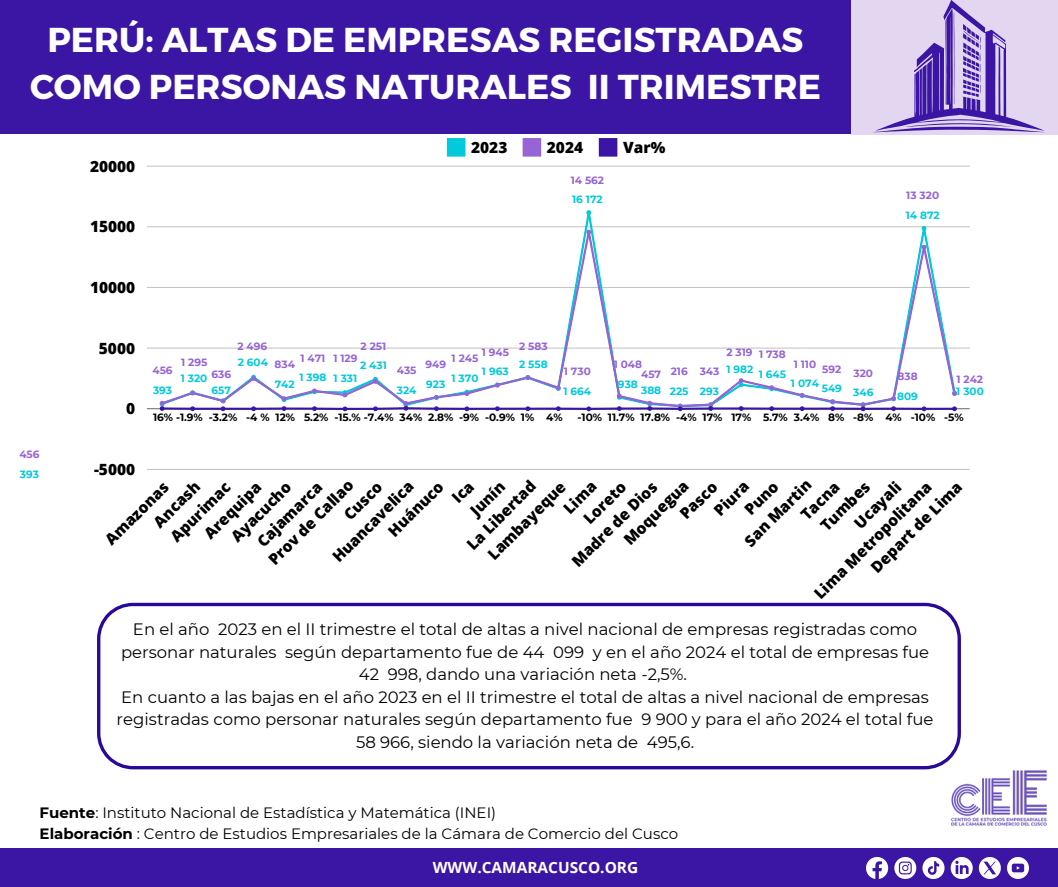
<style>
.page{position:relative;width:1058px;height:887px;background:#fff}
.page>*{position:absolute;margin:0;border:0;box-sizing:border-box;transform-origin:0 0}
.t1{font:700 34.5px/47.2px "Montserrat";color:#fefefe;text-align:center}
.t2{font:16.5px/22.5px "Montserrat";color:#000;text-align:center}
.t3{font:800 15.45px "Open Sans";color:#000}
.t4{font:700 15.45px "Open Sans";color:#fff}
.t5{font:15px/20.2px "Montserrat";color:#000}
.t6{font:700 10.5px "Montserrat";color:#9664d4}
.t7{font:700 10.5px "Montserrat";color:#00cadc}
.t8{font:700 10.5px "Montserrat";color:#000}
.s1{font-weight:700}
</style>
<div class="page">
<div style="left:0;top:0;width:857px;height:134px;background:#3b16a4"></div>
<svg style="left:447px;top:138px;width:18px;height:19px"></svg>
<svg style="left:522px;top:138px;width:19px;height:19px"></svg>
<svg style="left:599px;top:138px;width:18px;height:19px"></svg>
<hr style="left:147px;top:469px;width:822px;height:1px;background:#c7c7c7">
<hr style="left:147px;top:408px;width:822px;height:1px;background:#898989">
<hr style="left:147px;top:348px;width:822px;height:1px;background:#dadada">
<hr style="left:147px;top:287px;width:822px;height:1px;background:#c4c4c4">
<hr style="left:147px;top:226px;width:822px;height:1px;background:#d2d2d2">
<hr style="left:147px;top:166px;width:822px;height:1px;background:#d6d6d6">
<svg style="left:159px;top:210px;width:798px;height:201px"></svg>
<div style="left:0;top:848px;width:1057px;height:38px;background:#3b16a4"></div>
<img style="left:866px;top:857px;width:162px;height:21px">
<div style="left:851px;top:0;width:206px;height:135px;background:#e2d6f1"></div>
<img style="left:951px;top:770px;width:96px;height:56px">
<svg style="left:97px;top:602px;width:863px;height:167px"></svg>
<svg style="left:874px;top:0;width:170px;height:132px"></svg>
<p class="t1" style="left:30px;top:14px;width:792px">PERÚ: ALTAS DE EMPRESAS REGISTRADAS<br>COMO PERSONAS NATURALES II TRIMESTRE</p>
<p class="t6" style="left:19px;top:448px;width:22px">456</p>
<p class="t7" style="left:20px;top:467px;width:21px">393</p>
<p class="t3" style="left:90px;top:155px;width:47px">20000</p>
<p class="t3" style="left:90px;top:216px;width:47px">15000</p>
<p class="t3" style="left:90px;top:276px;width:47px">10000</p>
<p class="t3" style="left:471px;top:136px;width:38px">2023</p>
<p class="t3" style="left:547px;top:136px;width:38px">2024</p>
<p class="t3" style="left:623px;top:136px;width:44px">Var%</p>
<p class="t6" style="left:570px;top:173px;width:35px">14 562</p>
<p class="t7" style="left:572px;top:193px;width:32px">16 172</p>
<p class="t6" style="left:906px;top:189px;width:34px">13 320</p>
<p class="t7" style="left:905px;top:208px;width:35px">14 872</p>
<p class="t3" style="left:99px;top:337px;width:38px">5000</p>
<p class="t3" style="left:126px;top:397px;width:11px">0</p>
<p class="t3" style="left:94px;top:458px;width:43px">-5000</p>
<p class="t6" style="left:152px;top:364px;width:22px">456</p>
<p class="t7" style="left:153px;top:383px;width:21px">393</p>
<p class="t6" style="left:237px;top:340px;width:31px">2 496</p>
<p class="t6" style="left:360px;top:340px;width:27px">2 251</p>
<p class="t6" style="left:300px;top:352px;width:26px">1 471</p>
<p class="t6" style="left:333px;top:352px;width:26px">1 129</p>
<p class="t6" style="left:181px;top:355px;width:28px">1 295</p>
<p class="t7" style="left:238px;top:355px;width:32px">2 604</p>
<p class="t6" style="left:274px;top:358px;width:22px">834</p>
<p class="t7" style="left:360px;top:359px;width:28px">2 431</p>
<p class="t6" style="left:211px;top:367px;width:21px">636</p>
<p class="t7" style="left:299px;top:371px;width:28px">1 398</p>
<p class="t7" style="left:181px;top:371px;width:28px">1 320</p>
<p class="t7" style="left:333px;top:371px;width:25px">1 331</p>
<p class="t7" style="left:275px;top:377px;width:21px">742</p>
<p class="t7" style="left:211px;top:383px;width:21px">657</p>
<p class="t6" style="left:397px;top:364px;width:21px">435</p>
<p class="t7" style="left:397px;top:383px;width:21px">324</p>
<p class="t6" style="left:481px;top:346px;width:29px">1 945</p>
<p class="t6" style="left:451px;top:352px;width:28px">1 245</p>
<p class="t6" style="left:425px;top:358px;width:22px">949</p>
<p class="t7" style="left:482px;top:365px;width:28px">1 963</p>
<p class="t7" style="left:451px;top:371px;width:28px">1 370</p>
<p class="t7" style="left:426px;top:377px;width:21px">923</p>
<p class="t6" style="left:519px;top:340px;width:30px">2 583</p>
<p class="t7" style="left:519px;top:358px;width:30px">2 558</p>
<p class="t6" style="left:564px;top:365px;width:28px">1 730</p>
<p class="t7" style="left:563px;top:384px;width:29px">1 664</p>
<p class="t6" style="left:613px;top:358px;width:30px">1 048</p>
<p class="t7" style="left:641px;top:383px;width:22px">388</p>
<p class="t6" style="left:641px;top:367px;width:21px">457</p>
<p class="t7" style="left:618px;top:377px;width:21px">938</p>
<p class="t6" style="left:670px;top:365px;width:18px">216</p>
<p class="t7" style="left:670px;top:384px;width:20px">225</p>
<p class="t6" style="left:726px;top:346px;width:28px">2 319</p>
<p class="t6" style="left:759px;top:348px;width:28px">1 738</p>
<p class="t6" style="left:793px;top:358px;width:24px">1 110</p>
<p class="t6" style="left:699px;top:365px;width:21px">343</p>
<p class="t7" style="left:726px;top:363px;width:28px">1 982</p>
<p class="t6" style="left:822px;top:363px;width:21px">592</p>
<p class="t7" style="left:758px;top:367px;width:29px">1 645</p>
<p class="t7" style="left:791px;top:377px;width:29px">1 074</p>
<p class="t7" style="left:821px;top:382px;width:22px">549</p>
<p class="t7" style="left:700px;top:384px;width:21px">293</p>
<p class="t6" style="left:853px;top:366px;width:21px">320</p>
<p class="t7" style="left:853px;top:386px;width:22px">346</p>
<p class="t6" style="left:897px;top:370px;width:22px">838</p>
<p class="t7" style="left:897px;top:389px;width:22px">809</p>
<h3 class="t6" style="left:956px;top:372px;width:28px">1 242</h3>
<p class="t7" style="left:956px;top:384px;width:29px">1 300</p>
<p class="t8" style="left:153px;top:411px;width:411px">16% -1.9% -3.2% -4 % 12% 5.2% -15.% -7.4% 34% 2.8% -9% -0.9% 1% 4%</p>
<p class="t8" style="left:577px;top:411px;width:388px">-10% 11.7% 17.8% -4% 17% 17% 5.7% 3.4% 8% -8% 4% -10% -5%</p>
<p class="t3" style="left:462px;top:539px;width:92px;rotate:-45deg">La Libertad</p>
<p class="t3" style="left:149px;top:517px;width:60px;rotate:-45deg">Ancash</p>
<p class="t3" style="left:849px;top:518px;width:60px;rotate:-45deg">Ucayali</p>
<p class="t3" style="left:739px;top:536px;width:89px;rotate:-45deg">San Martin</p>
<p class="t3" style="left:263px;top:554px;width:114px;rotate:-45deg">Prov de Callao</p>
<p class="t3" style="left:619px;top:534px;width:85px;rotate:-45deg">Moquegua</p>
<p class="t3" style="left:558px;top:503px;width:41px;rotate:-45deg">Lima</p>
<p class="t3" style="left:709px;top:505px;width:44px;rotate:-45deg">Piura</p>
<p class="t3" style="left:566px;top:556px;width:115px;rotate:-45deg">Madre de Dios</p>
<p class="t3" style="left:383px;top:526px;width:72px;rotate:-45deg">Huánuco</p>
<p class="t3" style="left:465px;top:505px;width:43px;rotate:-45deg">Junín</p>
<p class="t3" style="left:739px;top:504px;width:42px;rotate:-45deg">Puno</p>
<p class="t3" style="left:578px;top:513px;width:54px;rotate:-45deg">Loreto</p>
<p class="t3" style="left:327px;top:551px;width:109px;rotate:-45deg">Huancavelica</p>
<p class="t3" style="left:339px;top:509px;width:48px;rotate:-45deg">Cusco</p>
<p class="t3" style="left:815px;top:520px;width:64px;rotate:-45deg">Tumbes</p>
<p class="t3" style="left:674px;top:508px;width:47px;rotate:-45deg">Pasco</p>
<p class="t3" style="left:795px;top:509px;width:49px;rotate:-45deg">Tacna</p>
<p class="t3" style="left:165px;top:531px;width:79px;rotate:-45deg">Apurimac</p>
<p class="t3" style="left:100px;top:534px;width:84px;rotate:-45deg">Amazonas</p>
<p class="t3" style="left:483px;top:549px;width:104px;rotate:-45deg">Lambayeque</p>
<p class="t3" style="left:252px;top:536px;width:86px;rotate:-45deg">Cajamarca</p>
<p class="t3" style="left:226px;top:531px;width:79px;rotate:-45deg">Ayacucho</p>
<p class="t3" style="left:199px;top:528px;width:74px;rotate:-45deg">Arequipa</p>
<p class="t3" style="left:865px;top:562px;width:123px;rotate:-45deg">Depart de Lima</p>
<p class="t3" style="left:809px;top:588px;width:160px;rotate:-45deg">Lima Metropolitana</p>
<p class="t2" style="left:117px;top:618px;width:818px">En el año 2023 en el II trimestre el total de altas a nivel nacional de empresas registradas como personar naturales según departamento fue de 44 099 y en el año 2024 el total de empresas fue 42 998, dando una variación neta -2,5%.<br>En cuanto a las bajas en el año 2023 en el II trimestre el total de altas a nivel nacional de empresas registradas como personar naturales según departamento fue 9 900 y para el año 2024 el total fue 58 966, siendo la variación neta de 495,6.</p>
<p class="t5" style="left:40px;top:802px;width:640px"><span class="s1">Fuente</span>: Instituto Nacional de Estadística y Matemática (INEI)<br><span class="s1">Elaboración</span> : Centro de Estudios Empresariales de la Cámara de Comercio del Cusco</p>
<h1 class="t4" style="left:432px;top:856px;width:207px">WWW.CAMARACUSCO.ORG</h1>
</div>
